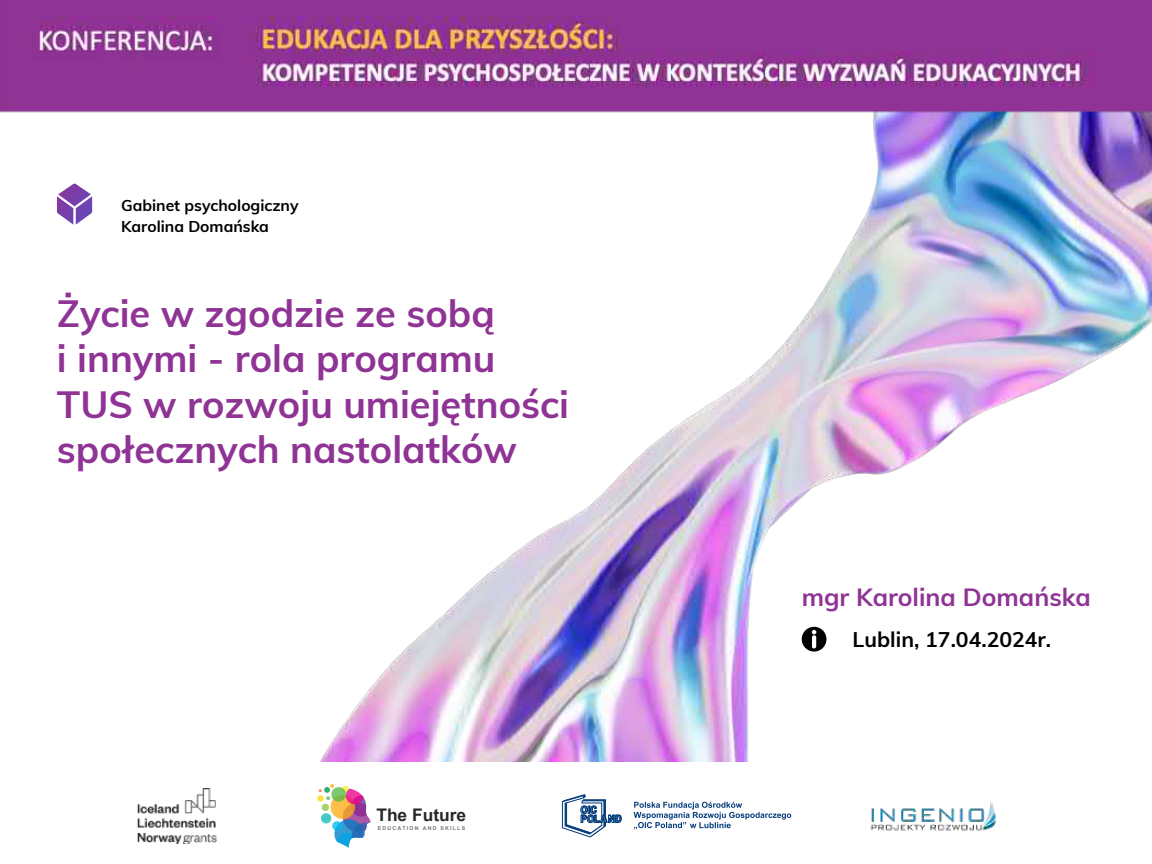
<style>
.page{position:relative;width:1152px;height:864px;background:#fff}
.page>*{position:absolute;margin:0;border:0;box-sizing:border-box;transform-origin:0 0}
.t1{font:700 37.95px/45.5px "Muli";color:#8f3395}
.t2{font:700 24.9px "Muli";color:#8f3395}
.t3{font:700 21.15px "Muli";color:#000}
.t4{font:700 17.4px "Arial Unicode MS";color:#272727}
.t5{font:700 15.75px/21.5px "Muli";color:#000}
.t6{font:700 5.25px "Arial MT Pro";letter-spacing:.23em;color:#737373}
</style>
<div class="page">
<img style="left:92px;top:128px;width:1060px;height:634px">
<svg style="left:57px;top:183px;width:35px;height:42px"></svg>
<svg style="left:802px;top:627px;width:24px;height:25px"></svg>
<img style="left:0;top:0;width:1152px;height:128px">
<svg style="left:317px;top:784px;width:54px;height:64px"></svg>
<img style="left:870px;top:801px;width:126px;height:30px">
<img style="left:138px;top:789px;width:78px;height:55px">
<svg style="left:562px;top:794px;width:60px;height:43px"></svg>
<svg style="left:634px;top:802px;width:157px;height:27px"></svg>
<p class="t5" style="left:121px;top:194px;width:179px">Gabinet psychologiczny<br>Karolina Domańska</p>
<h2 class="t1" style="left:57px;top:290px;width:514px">Życie w zgodzie ze sobą<br>i innymi - rola programu<br>TUS w rozwoju umiejętności społecznych nastolatków</h2>
<p class="t4" style="left:376px;top:802px;width:91px">The Future</p>
<p class="t6" style="left:378px;top:827px;width:89px">EDUCATION AND SKILLS</p>
<h1 class="t2" style="left:802px;top:581px;width:291px">mgr Karolina Domańska</h1>
<h2 class="t3" style="left:853px;top:626px;width:200px">Lublin, 17.04.2024r.</h2>
</div>
